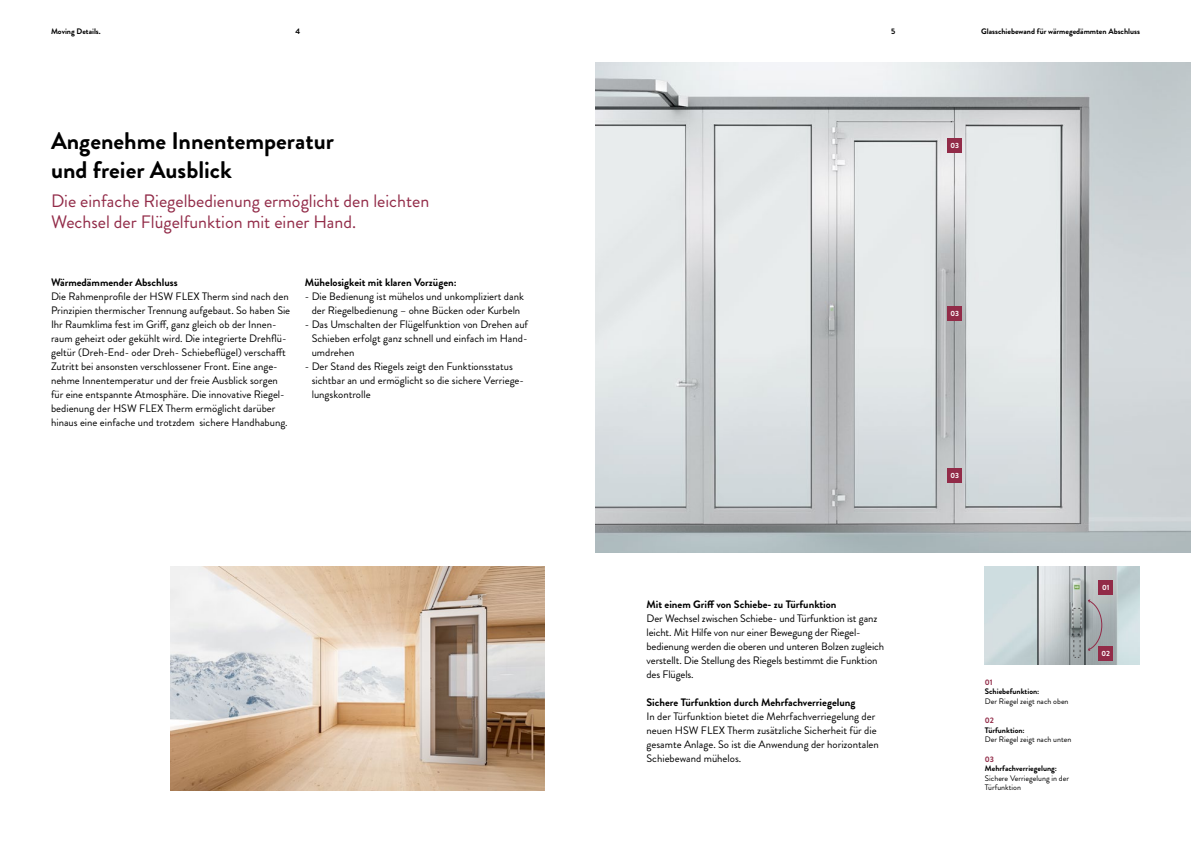
<style>
.page{position:relative;width:1191px;height:842px;background:#fff}
.page>*{position:absolute;margin:0;border:0;box-sizing:border-box;transform-origin:0 0}
.t1{font:700 24px/28.8px "Brandon Grotesque";color:#000}
.t2{font:18px/21.6px "Brandon Grotesque";color:#922b48}
.t3{font:10.8px/14px "Brandon Grotesque";color:#000}
.t4{font:700 10.8px "Brandon Grotesque";color:#000}
.t5{font:700 8px "Brandon Grotesque";color:#000}
.t6{font:8px/9.6px "Brandon Grotesque";color:#000}
.t7{font:700 8px "Brandon Grotesque";color:#922b48}
.t8{font:700 7.5px "Brandon Grotesque";letter-spacing:-.005em;color:#fff}
</style>
<div class="page">
<img style="left:595px;top:62px;width:596px;height:490px">
<img style="left:985px;top:566px;width:155px;height:98px">
<div style="left:947px;top:138px;width:14px;height:14px;background:#922b48"></div>
<div style="left:947px;top:306px;width:14px;height:14px;background:#922b48"></div>
<div style="left:947px;top:468px;width:14px;height:14px;background:#922b48"></div>
<div style="left:1098px;top:646px;width:15px;height:14px;background:#922b48"></div>
<div style="left:1098px;top:580px;width:15px;height:14px;background:#922b48"></div>
<svg style="left:1072px;top:608px;width:9px;height:50px"></svg>
<svg style="left:1087px;top:599px;width:15px;height:52px"></svg>
<img style="left:171px;top:566px;width:373px;height:224px">
<p class="t5" style="left:51px;top:26px;width:51px">Moving Details.</p>
<p class="t5" style="left:295px;top:26px;width:6px">4</p>
<p class="t5" style="left:891px;top:26px;width:6px">5</p>
<h1 class="t1" style="left:51px;top:127px;width:284px">Angenehme Innentemperatur und freier Ausblick</h1>
<h2 class="t2" style="left:51px;top:190px;width:380px">Die einfache Riegelbedienung ermöglicht den leichten<br>Wechsel der Flügelfunktion mit einer Hand.</h2>
<p class="t4" style="left:51px;top:275px;width:128px">Wärmedämmender Abschluss</p>
<p class="t3" style="left:51px;top:290px;width:241px">Die Rahmenprofile der HSW FLEX Therm sind nach den Prinzipien thermischer Trennung aufgebaut. So haben Sie Ihr Raumklima fest im Griff, ganz gleich ob der Innen&shy;raum geheizt oder gekühlt wird. Die integrierte Drehflü&shy;geltür (Dreh-End- oder Dreh- Schiebeflügel) verschafft Zutritt bei ansonsten verschlossener Front. Eine ange&shy;nehme Innentemperatur und der freie Ausblick sorgen für eine entspannte Atmosphäre. Die innovative Riegel&shy;bedienung der HSW FLEX Therm ermöglicht darüber hinaus eine einfache und trotzdem sichere Handhabung.</p>
<p class="t4" style="left:305px;top:275px;width:153px">Mühelosigkeit mit klaren Vorzügen:</p>
<p class="t3" style="left:305px;top:290px;width:220px;text-align:center">- Die Bedienung ist mühelos und unkompliziert dank der Riegelbedienung – ohne Bücken oder Kurbeln</p>
<p class="t3" style="left:312px;top:318px;width:218px;text-align:justify;text-indent:-7px">- Das Umschalten der Flügelfunktion von Drehen auf Schieben erfolgt ganz schnell und einfach im Hand&shy;umdrehen</p>
<p class="t3" style="left:312px;top:360px;width:214px;text-indent:-7px">- Der Stand des Riegels zeigt den Funktionsstatus sichtbar an und ermöglicht so die sichere Verriege&shy;lungskontrolle</p>
<p class="t4" style="left:646px;top:597px;width:191px">Mit einem Griff von Schiebe- zu Türfunktion</p>
<p class="t3" style="left:646px;top:612px;width:239px">Der Wechsel zwischen Schiebe- und Türfunktion ist ganz leicht. Mit Hilfe von nur einer Bewegung der Riegel&shy;bedienung werden die oberen und unteren Bolzen zugleich verstellt. Die Stellung des Riegels bestimmt die Funktion des Flügels.</p>
<p class="t4" style="left:646px;top:695px;width:210px">Sichere Türfunktion durch Mehrfachverriegelung</p>
<p class="t3" style="left:646px;top:710px;width:234px">In der Türfunktion bietet die Mehrfachverriegelung der neuen HSW FLEX Therm zusätzliche Sicherheit für die gesamte Anlage. So ist die Anwendung der horizontalen Schiebewand mühelos.</p>
<p class="t5" style="left:981px;top:26px;width:160px">Glasschiebewand für wärmegedämmten Abschluss</p>
<p class="t8" style="left:950px;top:140px;width:10px">03</p>
<p class="t8" style="left:950px;top:308px;width:10px">03</p>
<p class="t8" style="left:950px;top:470px;width:10px">03</p>
<p class="t7" style="left:985px;top:676px;width:9px">01</p>
<p class="t5" style="left:985px;top:686px;width:56px">Schiebefunktion:</p>
<p class="t6" style="left:985px;top:696px;width:85px">Der Riegel zeigt nach oben</p>
<p class="t7" style="left:985px;top:715px;width:11px">02</p>
<p class="t5" style="left:985px;top:724px;width:41px">Türfunktion:</p>
<p class="t6" style="left:985px;top:735px;width:88px">Der Riegel zeigt nach unten</p>
<p class="t7" style="left:985px;top:753px;width:11px">03</p>
<p class="t5" style="left:985px;top:763px;width:74px">Mehrfachverriegelung:</p>
<p class="t6" style="left:985px;top:773px;width:86px">Sichere Verriegelung in der<br>Türfunktion</p>
<p class="t8" style="left:1102px;top:582px;width:9px">01</p>
<p class="t8" style="left:1101px;top:648px;width:10px">02</p>
</div>
